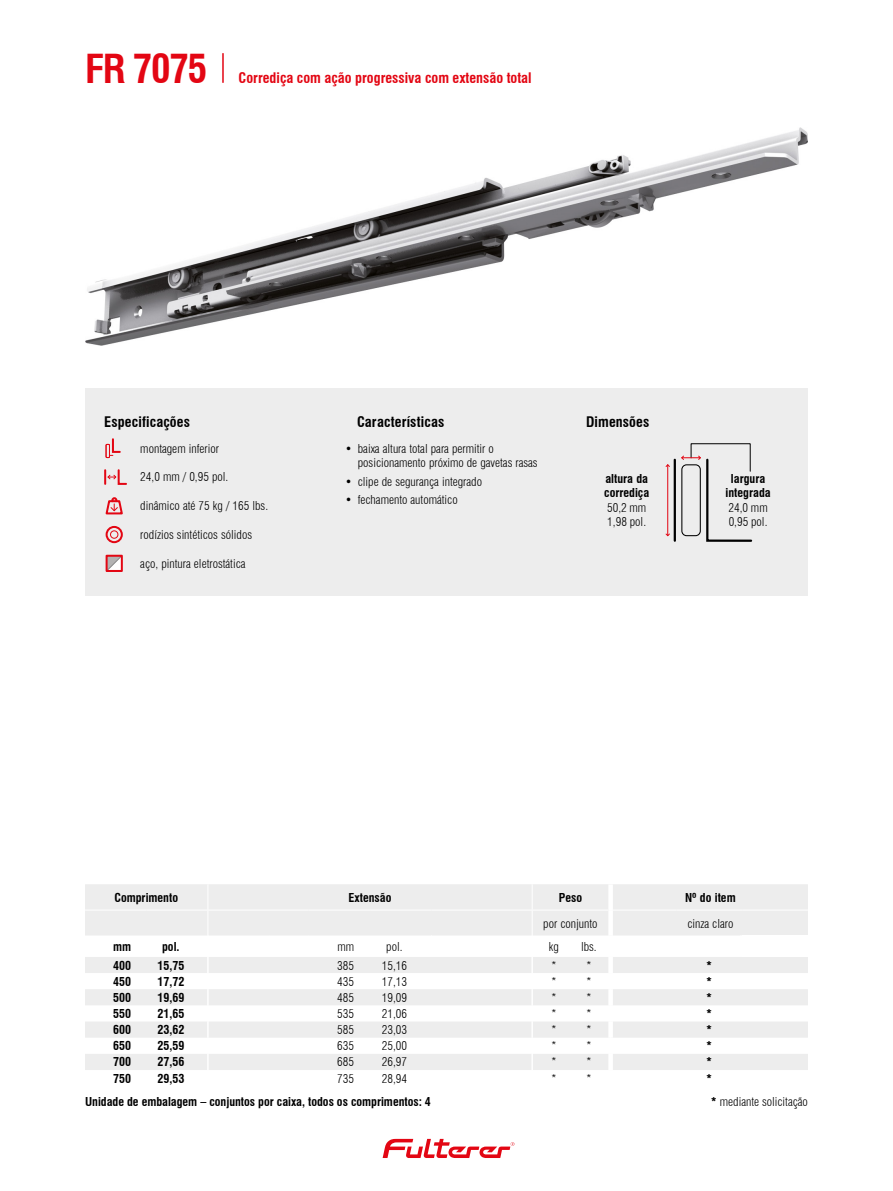
<style>
.page{position:relative;width:893px;height:1191px;background:#fff}
.page>*{position:absolute;margin:0;border:0;box-sizing:border-box;transform-origin:0 0}
.t1{font:700 condensed 39px "Swiss 721 BT";letter-spacing:-.03em;color:#e30613}
.t2{font:700 condensed 14.25px "Swiss 721 BT";color:#e30613}
.CONTENT_Headline{font:700 condensed 14.25px "Swiss 721 BT";letter-spacing:.01em;color:#000}
.CONTENT_Icons{font:300 condensed 12px/14.4px "Swiss 721 BT";color:#000}
.TABLE_Text_bold{font:700 condensed 12px "Swiss 721 BT";color:#000}
.CONTENT_Headline-2{font:700 condensed 12px/14.4px "Swiss 721 BT";color:#000}
.TABLE_Text_bold-2{font:300 condensed 12px "Swiss 721 BT";color:#000}
.TABLE_Text_light{font:300 condensed 12px "Swiss 721 BT";color:#000}
.s1{font-weight:700}
</style>
<div class="page">
<svg style="left:383px;top:1138px;width:131px;height:20px"></svg>
<img style="left:85px;top:128px;width:723px;height:218px">
<hr style="left:222px;top:53px;width:2px;height:30px;background:#e30613">
<div style="left:85px;top:388px;width:723px;height:207px;background:#ededed"></div>
<div style="left:106px;top:444px;width:4px;height:14px;border:1px solid #e30613"></div>
<svg style="left:109px;top:438px;width:12px;height:18px"></svg>
<svg style="left:104px;top:469px;width:23px;height:16px"></svg>
<svg style="left:106px;top:497px;width:17px;height:17px"></svg>
<div style="left:106px;top:526px;width:17px;height:17px;border:2px solid #e30613;border-radius:50%"></div>
<div style="left:110px;top:530px;width:8px;height:9px;border:1px solid #e30613;border-radius:50%"></div>
<svg style="left:109px;top:558px;width:11px;height:11px"></svg>
<div style="left:106px;top:555px;width:17px;height:17px;border:2px solid #e30613"></div>
<hr style="left:674px;top:460px;width:2px;height:81px;background:#000">
<hr style="left:667px;top:465px;width:1px;height:70px;background:#e30613">
<svg style="left:665px;top:533px;width:5px;height:4px"></svg>
<svg style="left:681px;top:443px;width:72px;height:99px"></svg>
<svg style="left:85px;top:884px;width:723px;height:186px"></svg>
<div style="left:608px;top:935px;width:5px;height:22px;background:#fff"></div>
<hr style="left:740px;top:935px;width:4px;height:22px;background:#fff">
<p class="t1" style="left:85px;top:45px;width:124px">FR 7075</p>
<p class="t2" style="left:239px;top:69px;width:295px">Corrediça com ação progressiva com extensão total</p>
<p class="CONTENT_Headline" style="left:104px;top:413px;width:87px">Especificações</p>
<p class="CONTENT_Icons" style="left:140px;top:441px;width:80px">montagem inferior</p>
<p class="CONTENT_Icons" style="left:140px;top:470px;width:90px">24,0 mm / 0,95 pol.</p>
<p class="CONTENT_Icons" style="left:140px;top:499px;width:129px">dinâmico até 75 kg / 165 lbs.</p>
<p class="CONTENT_Icons" style="left:140px;top:527px;width:113px">rodízios sintéticos sólidos</p>
<p class="CONTENT_Icons" style="left:140px;top:556px;width:107px">aço, pintura eletrostática</p>
<p class="CONTENT_Headline" style="left:357px;top:413px;width:89px">Características</p>
<p class="CONTENT_Icons" style="left:358px;top:441px;width:181px;text-indent:-13px">• baixa altura total para permitir o posicionamento próximo de gavetas rasas</p>
<p class="CONTENT_Icons" style="left:345px;top:474px;width:139px">• clipe de segurança integrado</p>
<p class="CONTENT_Icons" style="left:345px;top:493px;width:114px">• fechamento automático</p>
<p class="CONTENT_Headline" style="left:586px;top:413px;width:65px">Dimensões</p>
<p class="CONTENT_Headline-2" style="left:604px;top:471px;width:47px">altura da corrediça</p>
<p class="CONTENT_Icons" style="left:607px;top:500px;width:41px">50,2 mm<br>1,98 pol.</p>
<p class="CONTENT_Headline-2" style="left:726px;top:471px;width:47px;text-align:center">largura integrada</p>
<p class="CONTENT_Icons" style="left:728px;top:500px;width:41px">24,0 mm<br>0,95 pol.</p>
<p class="TABLE_Text_bold" style="left:114px;top:890px;width:65px">Comprimento</p>
<p class="TABLE_Text_bold" style="left:349px;top:890px;width:44px">Extensão</p>
<p class="TABLE_Text_bold" style="left:559px;top:890px;width:25px">Peso</p>
<p class="TABLE_Text_bold" style="left:685px;top:890px;width:52px">Nº do item</p>
<p class="TABLE_Text_light" style="left:543px;top:916px;width:56px">por conjunto</p>
<p class="TABLE_Text_light" style="left:687px;top:916px;width:48px">cinza claro</p>
<p class="TABLE_Text_bold" style="left:113px;top:939px;width:20px">mm</p>
<p class="TABLE_Text_bold" style="left:162px;top:939px;width:19px">pol.</p>
<p class="TABLE_Text_light" style="left:337px;top:939px;width:18px">mm</p>
<p class="TABLE_Text_light" style="left:386px;top:939px;width:18px">pol.</p>
<p class="TABLE_Text_light" style="left:549px;top:939px;width:11px">kg</p>
<p class="TABLE_Text_light" style="left:581px;top:939px;width:17px">lbs.</p>
<p class="TABLE_Text_bold" style="left:161px;top:939px;width:21px">inch</p>
<p class="TABLE_Text_light" style="left:385px;top:939px;width:20px">inch</p>
<p class="TABLE_Text_bold" style="left:113px;top:958px;width:19px">400</p>
<p class="TABLE_Text_bold" style="left:157px;top:958px;width:28px">15,75</p>
<p class="TABLE_Text_bold-2" style="left:337px;top:958px;width:18px">385</p>
<p class="TABLE_Text_bold-2" style="left:382px;top:958px;width:27px">15,16</p>
<p class="TABLE_Text_light" style="left:551px;top:958px;width:7px">*</p>
<p class="TABLE_Text_light" style="left:586px;top:958px;width:7px">*</p>
<p class="TABLE_Text_bold" style="left:113px;top:974px;width:19px">450</p>
<p class="TABLE_Text_bold" style="left:157px;top:974px;width:28px">17,72</p>
<p class="TABLE_Text_bold-2" style="left:337px;top:974px;width:18px">435</p>
<p class="TABLE_Text_bold-2" style="left:382px;top:974px;width:27px">17,13</p>
<p class="TABLE_Text_light" style="left:551px;top:974px;width:7px">*</p>
<p class="TABLE_Text_light" style="left:586px;top:974px;width:7px">*</p>
<p class="TABLE_Text_bold" style="left:113px;top:990px;width:19px">500</p>
<p class="TABLE_Text_bold" style="left:157px;top:990px;width:28px">19,69</p>
<p class="TABLE_Text_bold-2" style="left:337px;top:990px;width:18px">485</p>
<p class="TABLE_Text_bold-2" style="left:382px;top:990px;width:27px">19,09</p>
<p class="TABLE_Text_light" style="left:551px;top:990px;width:7px">*</p>
<p class="TABLE_Text_light" style="left:586px;top:990px;width:7px">*</p>
<p class="TABLE_Text_bold" style="left:113px;top:1006px;width:19px">550</p>
<p class="TABLE_Text_bold" style="left:157px;top:1006px;width:28px">21,65</p>
<p class="TABLE_Text_bold-2" style="left:337px;top:1006px;width:18px">535</p>
<p class="TABLE_Text_bold-2" style="left:382px;top:1006px;width:27px">21,06</p>
<p class="TABLE_Text_light" style="left:551px;top:1006px;width:7px">*</p>
<p class="TABLE_Text_light" style="left:586px;top:1006px;width:7px">*</p>
<p class="TABLE_Text_bold" style="left:113px;top:1022px;width:19px">600</p>
<p class="TABLE_Text_bold" style="left:157px;top:1022px;width:28px">23,62</p>
<p class="TABLE_Text_bold-2" style="left:337px;top:1022px;width:18px">585</p>
<p class="TABLE_Text_bold-2" style="left:382px;top:1022px;width:27px">23,03</p>
<p class="TABLE_Text_light" style="left:551px;top:1022px;width:7px">*</p>
<p class="TABLE_Text_light" style="left:586px;top:1022px;width:7px">*</p>
<p class="TABLE_Text_bold" style="left:113px;top:1038px;width:19px">650</p>
<p class="TABLE_Text_bold" style="left:157px;top:1038px;width:28px">25,59</p>
<p class="TABLE_Text_bold-2" style="left:337px;top:1038px;width:18px">635</p>
<p class="TABLE_Text_bold-2" style="left:382px;top:1038px;width:27px">25,00</p>
<p class="TABLE_Text_light" style="left:551px;top:1038px;width:7px">*</p>
<p class="TABLE_Text_light" style="left:586px;top:1038px;width:7px">*</p>
<p class="TABLE_Text_bold" style="left:113px;top:1055px;width:19px">700</p>
<p class="TABLE_Text_bold" style="left:157px;top:1055px;width:28px">27,56</p>
<p class="TABLE_Text_bold-2" style="left:337px;top:1055px;width:18px">685</p>
<p class="TABLE_Text_bold-2" style="left:382px;top:1055px;width:27px">26,97</p>
<p class="TABLE_Text_light" style="left:551px;top:1055px;width:7px">*</p>
<p class="TABLE_Text_light" style="left:586px;top:1055px;width:7px">*</p>
<p class="TABLE_Text_bold" style="left:113px;top:1071px;width:19px">750</p>
<p class="TABLE_Text_bold" style="left:157px;top:1071px;width:28px">29,53</p>
<p class="TABLE_Text_bold-2" style="left:337px;top:1071px;width:18px">735</p>
<p class="TABLE_Text_bold-2" style="left:382px;top:1071px;width:27px">28,94</p>
<p class="TABLE_Text_light" style="left:551px;top:1071px;width:7px">*</p>
<p class="TABLE_Text_light" style="left:586px;top:1071px;width:7px">*</p>
<p class="CONTENT_Headline-2" style="left:85px;top:1094px;width:347px">Unidade de embalagem – conjuntos por caixa, todos os comprimentos: 4</p>
<p class="TABLE_Text_bold" style="left:706px;top:958px;width:7px">*</p>
<p class="TABLE_Text_bold" style="left:706px;top:974px;width:7px">*</p>
<p class="TABLE_Text_bold" style="left:706px;top:990px;width:7px">*</p>
<p class="TABLE_Text_bold" style="left:706px;top:1006px;width:7px">*</p>
<p class="TABLE_Text_bold" style="left:706px;top:1022px;width:7px">*</p>
<p class="TABLE_Text_bold" style="left:706px;top:1038px;width:7px">*</p>
<p class="TABLE_Text_bold" style="left:706px;top:1055px;width:7px">*</p>
<p class="TABLE_Text_bold" style="left:706px;top:1071px;width:7px">*</p>
<p class="CONTENT_Icons" style="left:711px;top:1094px;width:99px"><span class="s1">*</span> mediante solicitação</p>
</div>
